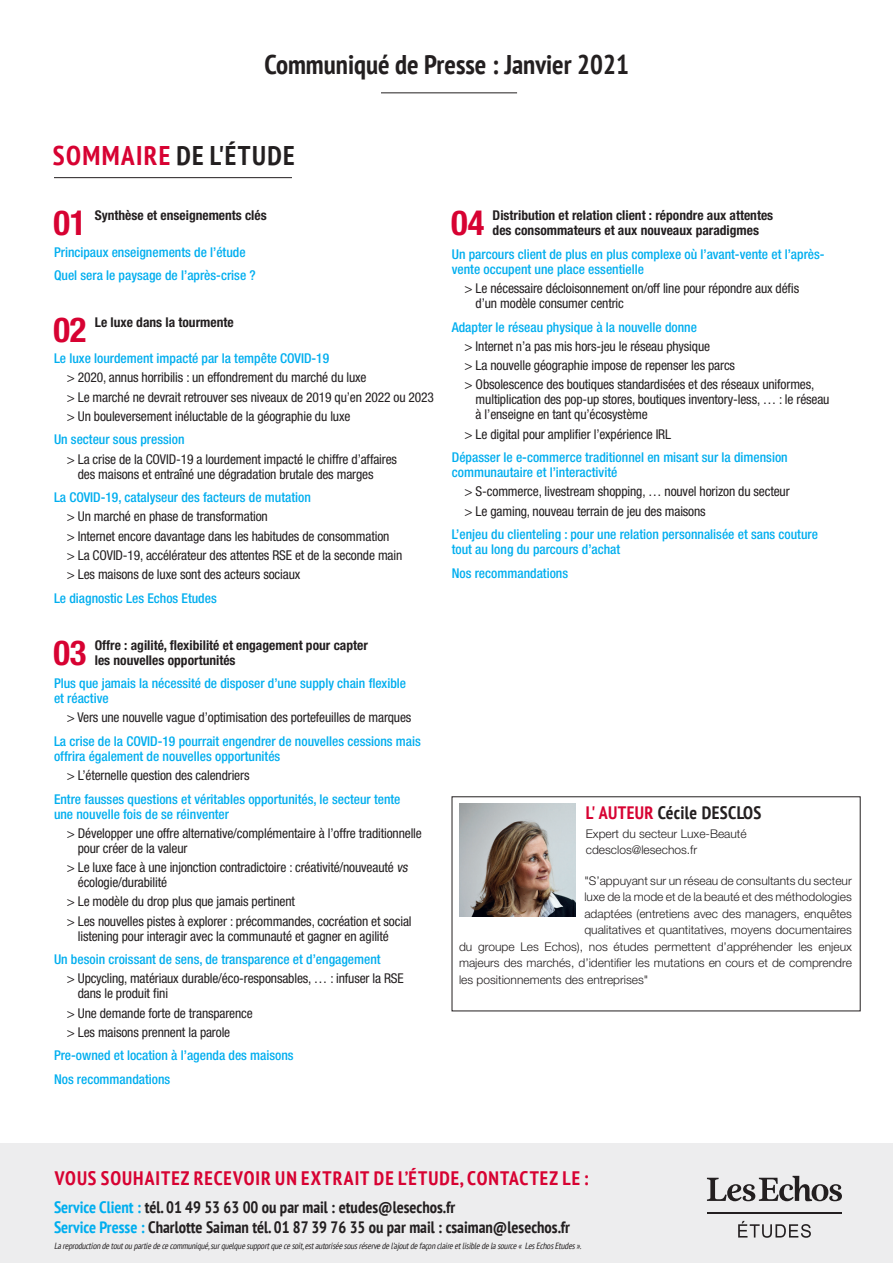
<style>
.page{position:relative;width:893px;height:1263px;background:#fff}
.page>*{position:absolute;margin:0;border:0;box-sizing:border-box;transform-origin:0 0}
.Sommaire-titre{font:700 condensed 34.5px "Helvetica Neue LT Std";color:#d70232}
.t1{font:700 condensed 27px "PT Sans";color:#231f20}
.t2{font:700 condensed 27px "PT Sans";letter-spacing:.05em;color:#231f20}
.t3{font:700 condensed 19.5px "PT Sans";letter-spacing:.05em;color:#d70232}
.t4{font:700 condensed 18px "PT Sans";letter-spacing:.02em;color:#231f20}
.t5{font:700 condensed 16.5px "PT Sans";color:#231f20}
.Sommaire-Texte{font:condensed 13.5px/15px "Helvetica Neue LT Std";letter-spacing:-.01em;color:#231f20}
.Sommaire-Sous_titre{font:500 condensed 13.5px/15px "Helvetica Neue LT Std";color:#00aeef}
.Sommaire-titre-2{font:700 condensed 13.5px/15px "Helvetica Neue LT Std";color:#231f20}
.t6{font:300 12px/16.5px "Helvetica Neue LT Std";color:#231f20}
.t7{font:italic condensed 9px "PT Sans";color:#231f20}
.s1{color:#d70232}
.s2{color:#00aeef}
</style>
<div class="page">
<hr style="left:381px;top:92px;width:136px;height:1px;background:#231f20">
<hr style="left:54px;top:177px;width:238px;height:1px;background:#231f20">
<div style="left:0;top:1143px;width:893px;height:120px;background:#ededee"></div>
<hr style="left:707px;top:1212px;width:135px;height:1px;background:#231f20">
<svg style="left:707px;top:1176px;width:135px;height:25px"></svg>
<svg style="left:738px;top:1221px;width:73px;height:17px"></svg>
<img style="left:459px;top:804px;width:117px;height:112px">
<p class="t1" style="left:264px;top:47px;width:366px">Communiqué de Presse : Janvier 2021</p>
<p class="t2" style="left:53px;top:138px;width:243px"><span class="s1">SOMMAIRE</span> DE L'ÉTUDE</p>
<p class="Sommaire-titre" style="left:53px;top:202px;width:35px">01</p>
<p class="Sommaire-titre-2" style="left:95px;top:208px;width:173px">Synthèse et enseignements clés</p>
<p class="Sommaire-Sous_titre" style="left:54px;top:244px;width:193px">Principaux enseignements de l’étude</p>
<p class="Sommaire-Sous_titre" style="left:54px;top:268px;width:203px">Quel sera le paysage de l’après-crise ?</p>
<p class="Sommaire-titre" style="left:53px;top:309px;width:35px">02</p>
<p class="Sommaire-titre-2" style="left:95px;top:314px;width:140px">Le luxe dans la tourmente</p>
<p class="Sommaire-Sous_titre" style="left:54px;top:350px;width:277px">Le luxe lourdement impacté par la tempête COVID-19</p>
<p class="Sommaire-Texte" style="left:67px;top:370px;width:301px">&gt; 2020, annus horribilis : un effondrement du marché du luxe</p>
<p class="Sommaire-Texte" style="left:67px;top:389px;width:369px">&gt; Le marché ne devrait retrouver ses niveaux de 2019 qu’en 2022 ou 2023</p>
<p class="Sommaire-Texte" style="left:67px;top:408px;width:285px">&gt; Un bouleversement inéluctable de la géographie du luxe</p>
<p class="Sommaire-Sous_titre" style="left:54px;top:432px;width:132px">Un secteur sous pression</p>
<p class="Sommaire-Texte" style="left:78px;top:451px;width:321px;text-indent:-11px">&gt; La crise de la COVID-19 a lourdement impacté le chiffre d’affaires des maisons et entraîné une dégradation brutale des marges</p>
<p class="Sommaire-Sous_titre" style="left:54px;top:490px;width:258px">La COVID-19, catalyseur des facteurs de mutation</p>
<p class="Sommaire-Texte" style="left:67px;top:509px;width:203px">&gt; Un marché en phase de transformation</p>
<p class="Sommaire-Texte" style="left:67px;top:528px;width:324px">&gt; Internet encore davantage dans les habitudes de consommation</p>
<p class="Sommaire-Texte" style="left:67px;top:547px;width:337px">&gt; La COVID-19, accélérateur des attentes RSE et de la seconde main</p>
<p class="Sommaire-Texte" style="left:67px;top:567px;width:235px">&gt; Les maisons de luxe sont des acteurs sociaux</p>
<p class="Sommaire-Sous_titre" style="left:54px;top:590px;width:164px">Le diagnostic Les Echos Etudes</p>
<p class="Sommaire-titre" style="left:53px;top:631px;width:35px">03</p>
<p class="Sommaire-titre-2" style="left:95px;top:637px;width:275px">Offre : agilité, flexibilité et engagement pour capter les nouvelles opportunités</p>
<p class="Sommaire-Sous_titre" style="left:54px;top:676px;width:354px">Plus que jamais la nécessité de disposer d’une supply chain flexible et réactive</p>
<p class="Sommaire-Texte" style="left:67px;top:710px;width:346px">&gt; Vers une nouvelle vague d’optimisation des portefeuilles de marques</p>
<p class="Sommaire-Sous_titre" style="left:54px;top:733px;width:368px">La crise de la COVID-19 pourrait engendrer de nouvelles cessions mais offrira également de nouvelles opportunités</p>
<p class="Sommaire-Texte" style="left:67px;top:768px;width:184px">&gt; L’éternelle question des calendriers</p>
<p class="Sommaire-Sous_titre" style="left:54px;top:791px;width:348px">Entre fausses questions et véritables opportunités, le secteur tente une nouvelle fois de se réinventer</p>
<p class="Sommaire-Texte" style="left:78px;top:825px;width:346px;text-indent:-11px">&gt; Développer une offre alternative/complémentaire à l’offre traditionnelle pour créer de la valeur</p>
<p class="Sommaire-Texte" style="left:78px;top:860px;width:333px;text-indent:-11px">&gt; Le luxe face à une injonction contradictoire : créativité/nouveauté vs écologie/durabilité</p>
<p class="Sommaire-Texte" style="left:67px;top:894px;width:230px">&gt; Le modèle du drop plus que jamais pertinent</p>
<p class="Sommaire-Texte" style="left:78px;top:913px;width:335px;text-indent:-11px">&gt; Les nouvelles pistes à explorer : précommandes, cocréation et social listening pour interagir avec la communauté et gagner en agilité</p>
<p class="Sommaire-Sous_titre" style="left:54px;top:952px;width:328px">Un besoin croissant de sens, de transparence et d’engagement</p>
<p class="Sommaire-Texte" style="left:78px;top:971px;width:327px;text-indent:-11px">&gt; Upcycling, matériaux durable/éco-responsables, … : infuser la RSE dans le produit fini</p>
<p class="Sommaire-Texte" style="left:67px;top:1005px;width:188px">&gt; Une demande forte de transparence</p>
<p class="Sommaire-Texte" style="left:67px;top:1024px;width:165px">&gt; Les maisons prennent la parole</p>
<p class="Sommaire-Sous_titre" style="left:54px;top:1048px;width:241px">Pre-owned et location à l’agenda des maisons</p>
<p class="Sommaire-Sous_titre" style="left:54px;top:1071px;width:118px">Nos recommandations</p>
<p class="Sommaire-titre" style="left:451px;top:202px;width:35px">04</p>
<p class="Sommaire-titre-2" style="left:493px;top:208px;width:282px">Distribution et relation client : répondre aux attentes des consommateurs et aux nouveaux paradigmes</p>
<p class="Sommaire-Sous_titre" style="left:452px;top:246px;width:374px">Un parcours client de plus en plus complexe où l’avant-vente et l’après&shy;vente occupent une place essentielle</p>
<p class="Sommaire-Texte" style="left:476px;top:281px;width:325px;text-indent:-11px">&gt; Le nécessaire décloisonnement on/off line pour répondre aux défis d’un modèle consumer centric</p>
<p class="Sommaire-Sous_titre" style="left:452px;top:319px;width:247px">Adapter le réseau physique à la nouvelle donne</p>
<p class="Sommaire-Texte" style="left:465px;top:339px;width:247px">&gt; Internet n’a pas mis hors-jeu le réseau physique</p>
<p class="Sommaire-Texte" style="left:465px;top:358px;width:272px">&gt; La nouvelle géographie impose de repenser les parcs</p>
<p class="Sommaire-Texte" style="left:476px;top:377px;width:355px;text-indent:-11px">&gt; Obsolescence des boutiques standardisées et des réseaux uniformes, multiplication des pop-up stores, boutiques inventory-less, … : le réseau à l’enseigne en tant qu’écosystème</p>
<p class="Sommaire-Texte" style="left:465px;top:426px;width:208px">&gt; Le digital pour amplifier l’expérience IRL</p>
<p class="Sommaire-Sous_titre" style="left:452px;top:450px;width:337px">Dépasser le e-commerce traditionnel en misant sur la dimension communautaire et l’interactivité</p>
<p class="Sommaire-Texte" style="left:465px;top:484px;width:327px">&gt; S-commerce, livestream shopping, … nouvel horizon du secteur</p>
<p class="Sommaire-Texte" style="left:465px;top:503px;width:243px">&gt; Le gaming, nouveau terrain de jeu des maisons</p>
<p class="Sommaire-Sous_titre" style="left:452px;top:527px;width:368px">L’enjeu du clienteling : pour une relation personnalisée et sans couture tout au long du parcours d’achat</p>
<p class="Sommaire-Sous_titre" style="left:452px;top:565px;width:118px">Nos recommandations</p>
<p class="t4" style="left:586px;top:800px;width:177px"><span class="s1">L' AUTEUR</span> Cécile DESCLOS</p>
<p class="t6" style="left:586px;top:825px;width:162px">Expert du secteur Luxe-Beauté cdesclos@lesechos.fr</p>
<p class="t6" style="left:584px;top:872px;width:269px">"S’appuyant sur un réseau de consultants du secteur</p>
<p class="t6" style="left:584px;top:888px;width:269px">luxe de la mode et de la beauté et des méthodologies</p>
<p class="t6" style="left:584px;top:905px;width:269px">adaptées (entretiens avec des managers, enquêtes</p>
<p class="t6" style="left:584px;top:921px;width:269px">qualitatives et quantitatives, moyens documentaires</p>
<p class="t6" style="left:459px;top:938px;width:394px">du groupe Les Echos), nos études permettent d’appréhender les enjeux</p>
<p class="t6" style="left:459px;top:954px;width:394px">majeurs des marchés, d’identifier les mutations en cours et de comprendre</p>
<p class="t6" style="left:459px;top:971px;width:191px">les positionnements des entreprises"</p>
<p class="t3" style="left:55px;top:1165px;width:535px">VOUS SOUHAITEZ RECEVOIR UN EXTRAIT DE L’ÉTUDE, CONTACTEZ LE :</p>
<p class="t5" style="left:54px;top:1196px;width:403px"><span class="s2">Service Client :</span> tél. 01 49 53 63 00 ou par mail : etudes@lesechos.fr</p>
<p class="t5" style="left:54px;top:1216px;width:518px"><span class="s2">Service Presse :</span> Charlotte Saiman tél. 01 87 39 76 35 ou par mail : csaiman@lesechos.fr</p>
<p class="t7" style="left:54px;top:1240px;width:531px">Lareproductiondetoutoupartiedececommuniqué,surquelquesupportquecesoit,estautoriséesousréservedel’ajoutdefaçonclaireetlisibledelasource« LesEchosEtudes».</p>
</div>
